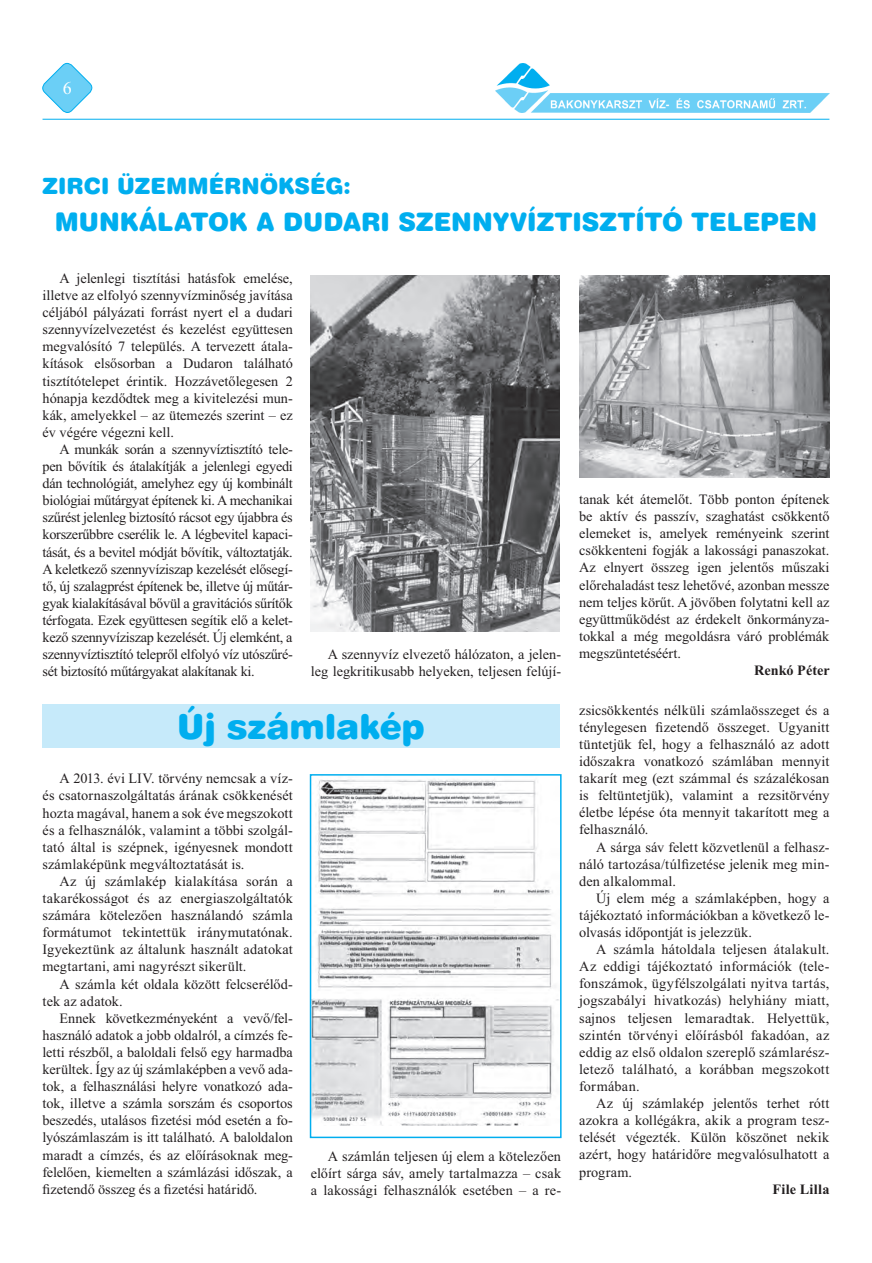
<style>
.page{position:relative;width:872px;height:1263px;background:#fff}
.page>*{position:absolute;margin:0;border:0;box-sizing:border-box;transform-origin:0 0}
.t1{font:34.5px "Swiss 721 Black Rounded HU Normal";letter-spacing:-.005em;color:#00aeef}
.t2{font:25.5px "Swiss 721 Black Rounded HU Normal";color:#00aeef}
.t3{font:22.5px "Swiss 721 Black Rounded HU Normal";color:#00aeef}
.t4{font:18px "Times New Roman";color:#fff}
.t5{font:14.25px/17.1px "Times New Roman";color:#231f20;text-align:justify}
.t6{font:700 14.25px "Times New Roman";color:#231f20}
</style>
<div class="page">
<svg style="left:42px;top:62px;width:51px;height:51px"></svg>
<img style="left:496px;top:63px;width:333px;height:50px">
<hr style="left:43px;top:119px;width:786px;height:1px;background:#00aeef">
<div style="left:43px;top:705px;width:516px;height:43px;background:#c6eafa"></div>
<img style="left:311px;top:275px;width:248px;height:357px">
<img style="left:579px;top:275px;width:250px;height:202px">
<img style="left:313px;top:779px;width:245px;height:346px">
<div style="left:310px;top:774px;width:251px;height:364px;border:2px solid #00aeef"></div>
<p class="t4" style="left:63px;top:82px;width:10px">6</p>
<h3 class="t3" style="left:43px;top:173px;width:309px">ZIRCI ÜZEMMÉRNÖKSÉG:</h3>
<h2 class="t2" style="left:55px;top:207px;width:764px">MUNKÁLATOK A DUDARI SZENNYVÍZTISZTÍTÓ TELEPEN</h2>
<p class="t5" style="left:43px;top:271px;width:252px;text-indent:17px">A jelenlegi tisztítási hatásfok emelése, illetve az elfolyó szennyvízminőség javítása céljából pályázati forrást nyert el a dudari szennyvízelvezetést és kezelést együttesen megvalósító 7 település. A tervezett átala&shy;kítások elsősorban a Dudaron található tisztítótelepet érintik. Hozzávetőlegesen 2 hónapja kezdődtek meg a kivitelezési mun&shy;kák, amelyekkel – az ütemezés szerint – ez év végére végezni kell.</p>
<p class="t5" style="left:43px;top:442px;width:252px;text-indent:17px">A munkák során a szennyvíztisztító tele&shy;pen bővítik és átalakítják a jelenlegi egyedi dán technológiát, amelyhez egy új kombinált biológiai műtárgyat építenek ki. A mechanikai szűrést jelenleg biztosító rácsot egy újabbra és korszerűbbre cserélik le. A légbevitel kapaci&shy;tását, és a bevitel módját bővítik, változtatják.<br>A keletkező szennyvíziszap kezelését elősegí&shy;tő, új szalagprést építenek be, illetve új műtár&shy;gyak kialakításával bővül a gravitációs sűrítők térfogata. Ezek együttesen segítik elő a kelet&shy;kező szennyvíziszap kezelését. Új elemként, a szennyvíztisztító telepről elfolyó víz utószűré&shy;sét biztosító műtárgyakat alakítanak ki.</p>
<p class="t5" style="left:311px;top:647px;width:252px;text-align:right">A szennyvíz elvezető hálózaton, a jelen&shy;leg legkritikusabb helyeken, teljesen felújí-</p>
<h1 class="t1" style="left:177px;top:707px;width:249px">Új számlakép</h1>
<p class="t5" style="left:43px;top:771px;width:252px;text-indent:17px">A 2013. évi LIV. törvény nemcsak a víz&shy;és csatornaszolgáltatás árának csökkenését hozta magával, hanem a sok éve megszokott és a felhasználók, valamint a többi szolgál&shy;tató által is szépnek, igényesnek mondott számlaképünk megváltoztatását is.</p>
<p class="t5" style="left:43px;top:874px;width:252px;text-indent:17px">Az új számlakép kialakítása során a takarékosságot és az energiaszolgáltatók számára kötelezően használandó számla formátumot tekintettük iránymutatónak.<br>Igyekeztünk az általunk használt adatokat megtartani, ami nagyrészt sikerült.</p>
<p class="t5" style="left:43px;top:976px;width:252px;text-indent:17px">A számla két oldala között felcserélőd&shy;tek az adatok.</p>
<p class="t5" style="left:43px;top:1011px;width:252px;text-indent:17px">Ennek következményeként a vevő/fel&shy;használó adatok a jobb oldalról, a címzés fe&shy;letti részből, a baloldali felső egy harmadba kerültek. Így az új számlaképben a vevő ada&shy;tok, a felhasználási helyre vonatkozó ada&shy;tok, illetve a számla sorszám és csoportos beszedés, utalásos fizetési mód esetén a fo&shy;lyószámlaszám is itt található. A baloldalon maradt a címzés, és az előírásoknak meg&shy;felelően, kiemelten a számlázási időszak, a fizetendő összeg és a fizetési határidő.</p>
<p class="t5" style="left:311px;top:1149px;width:252px;text-indent:17px">A számlán teljesen új elem a kötelezően előírt sárga sáv, amely tartalmazza – csak a lakossági felhasználók esetében – a re-</p>
<p class="t5" style="left:579px;top:492px;width:252px">tanak két átemelőt. Több ponton építenek be aktív és passzív, szaghatást csökkentő elemeket is, amelyek reményeink szerint csökkenteni fogják a lakossági panaszokat.<br>Az elnyert összeg igen jelentős műszaki előrehaladást tesz lehetővé, azonban messze nem teljes körűt. A jövőben folytatni kell az együttműködést az érdekelt önkormányza&shy;tokkal a még megoldásra váró problémák megszüntetéséért.</p>
<p class="t6" style="left:754px;top:666px;width:77px">Renkó Péter</p>
<p class="t5" style="left:579px;top:703px;width:252px">zsicsökkentés nélküli számlaösszeget és a ténylegesen fizetendő összeget. Ugyanitt tüntetjük fel, hogy a felhasználó az adott időszakra vonatkozó számlában mennyit takarít meg (ezt számmal és százalékosan is feltüntetjük), valamint a rezsitörvény életbe lépése óta mennyit takarított meg a felhasználó.</p>
<p class="t5" style="left:579px;top:839px;width:252px;text-indent:17px">A sárga sáv felett közvetlenül a felhasz&shy;náló tartozása/túlfizetése jelenik meg min&shy;den alkalommal.</p>
<p class="t5" style="left:579px;top:891px;width:252px;text-indent:17px">Új elem még a számlaképben, hogy a tájékoztató információkban a következő le&shy;olvasás időpontját is jelezzük.</p>
<p class="t5" style="left:579px;top:942px;width:252px;text-indent:17px">A számla hátoldala teljesen átalakult.<br>Az eddigi tájékoztató információk (tele&shy;fonszámok, ügyfélszolgálati nyitva tartás, jogszabályi hivatkozás) helyhiány miatt, sajnos teljesen lemaradtak. Helyettük, szintén törvényi előírásból fakadóan, az eddig az első oldalon szereplő számlarész&shy;letező található, a korábban megszokott formában.</p>
<p class="t5" style="left:579px;top:1096px;width:252px;text-indent:17px">Az új számlakép jelentős terhet rótt azokra a kollégákra, akik a program tesz&shy;telését végezték. Külön köszönet nekik azért, hogy határidőre megvalósulhatott a program.</p>
<p class="t6" style="left:772px;top:1184px;width:58px">File Lilla</p>
</div>
